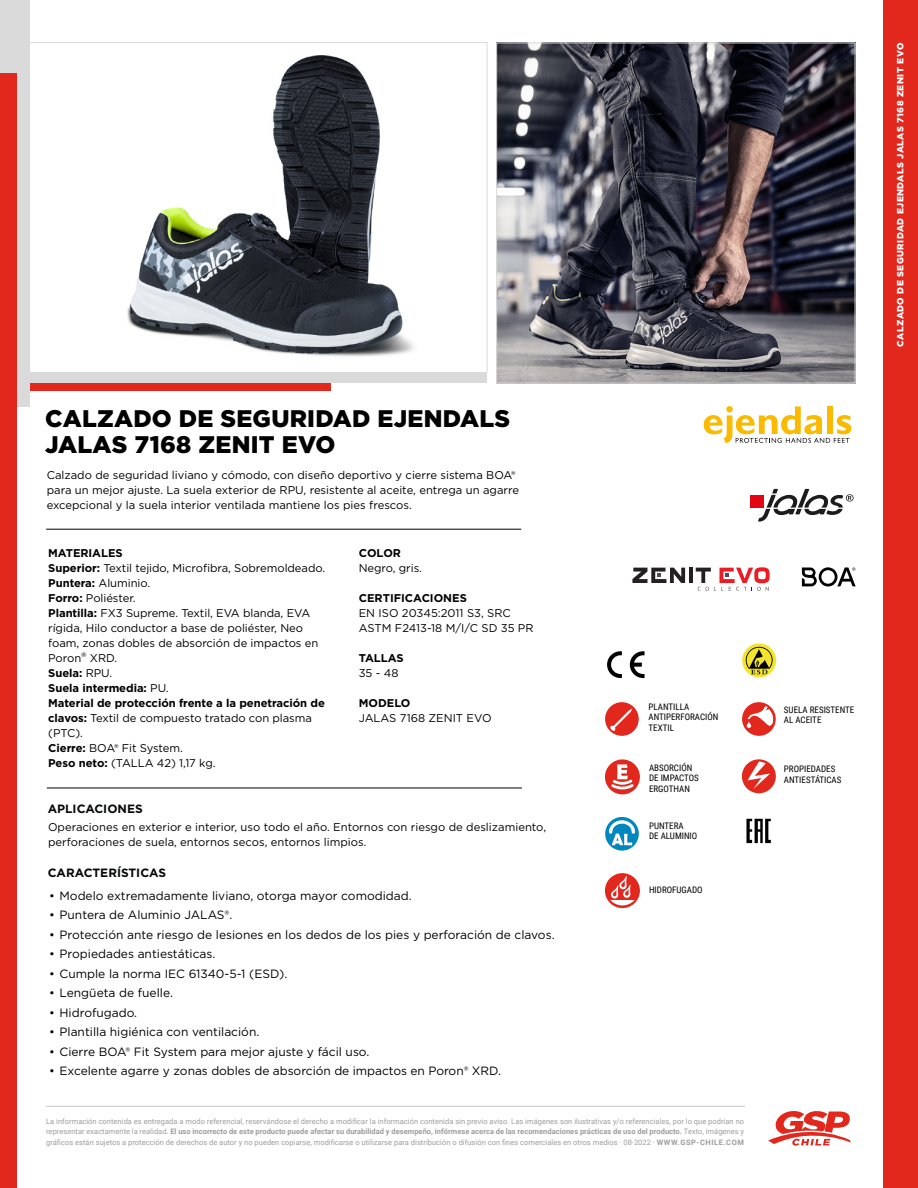
<style>
.page{position:relative;width:918px;height:1188px;background:#fff}
.page>*{position:absolute;margin:0;border:0;box-sizing:border-box;transform-origin:0 0}
.t1{font:900 24px/25.5px "Gotham";letter-spacing:.01em;color:#000}
.t2{font:12px "Gotham";color:#000}
.t3{font:700 12px "Gotham";color:#08090a}
.t4{font:11.25px/15px "Gotham";color:#000}
.t5{font:700 11.25px "Gotham";color:#000}
.t6{font:9px/10.5px "Roboto Condensed";color:#000}
.t7{font:900 9px "Gotham";letter-spacing:.05em;color:#fff}
.t8{font:7.5px/10.5px "Roboto";letter-spacing:.005em;color:#9d9d9d;text-align:justify}
.s1{font-weight:700}
.s2{font-size:13.5px}
</style>
<div class="page">
<div style="left:884px;top:0;width:34px;height:1188px;background:#e2271d"></div>
<div style="left:21px;top:375px;width:310px;height:16px;background:#e2271d"></div>
<img style="left:127px;top:55px;width:287px;height:302px">
<img style="left:498px;top:45px;width:355px;height:336px">
<div style="left:496px;top:43px;width:359px;height:340px;border:1px solid #dbdada"></div>
<svg style="left:704px;top:406px;width:147px;height:37px"></svg>
<div style="left:750px;top:495px;width:13px;height:13px;background:#e30512"></div>
<svg style="left:758px;top:489px;width:96px;height:33px"></svg>
<svg style="left:605px;top:817px;width:34px;height:34px"></svg>
<svg style="left:609px;top:820px;width:26px;height:25px"></svg>
<div style="left:605px;top:702px;width:34px;height:34px;background:#e2271d;border-radius:50%"></div>
<svg style="left:610px;top:708px;width:22px;height:23px"></svg>
<div style="left:742px;top:702px;width:34px;height:34px;background:#e2271d;border-radius:50%"></div>
<svg style="left:747px;top:706px;width:26px;height:22px"></svg>
<svg style="left:742px;top:644px;width:34px;height:33px"></svg>
<svg style="left:746px;top:647px;width:27px;height:27px"></svg>
<hr style="left:46px;top:529px;width:475px;height:1px;background:#000">
<hr style="left:47px;top:788px;width:475px;height:1px;background:#000">
<div style="left:742px;top:759px;width:34px;height:34px;background:#e2271d;border-radius:50%"></div>
<svg style="left:747px;top:762px;width:23px;height:27px"></svg>
<div style="left:605px;top:759px;width:35px;height:35px;background:#e2271d;border-radius:50%"></div>
<svg style="left:605px;top:873px;width:35px;height:35px"></svg>
<svg style="left:630px;top:651px;width:15px;height:27px"></svg>
<svg style="left:607px;top:651px;width:15px;height:27px"></svg>
<div style="left:0;top:0;width:30px;height:406px;background:#dbdada"></div>
<div style="left:0;top:74px;width:17px;height:1114px;background:#e2271d"></div>
<div style="left:26px;top:373px;width:461px;height:10px;background:#dbdada"></div>
<hr style="left:46px;top:1106px;width:699px;height:1px;background:#c6c6c6">
<svg style="left:768px;top:1111px;width:83px;height:35px"></svg>
<svg style="left:802px;top:567px;width:54px;height:20px"></svg>
<svg style="left:746px;top:819px;width:25px;height:24px"></svg>
<hr style="left:689px;top:568px;width:4px;height:15px;background:#241f21">
<svg style="left:632px;top:568px;width:53px;height:15px"></svg>
<svg style="left:696px;top:567px;width:74px;height:24px"></svg>
<svg style="left:611px;top:764px;width:23px;height:25px"></svg>
<svg style="left:610px;top:876px;width:25px;height:29px"></svg>
<h1 class="t1" style="left:45px;top:406px;width:467px">CALZADO DE SEGURIDAD EJENDALS<br>JALAS 7168 ZENIT EVO</h1>
<p class="t4" style="left:47px;top:467px;width:474px">Calzado de seguridad liviano y cómodo, con diseño deportivo y cierre sistema BOA® para un mejor ajuste. La suela exterior de RPU, resistente al aceite, entrega un agarre excepcional y la suela interior ventilada mantiene los pies frescos.</p>
<p class="t4" style="left:48px;top:545px;width:278px"><span class="s1">MATERIALES<br>Superior:</span> Textil tejido, Microfibra, Sobremoldeado.<br><span class="s1">Puntera:</span> Aluminio.<br><span class="s1">Forro:</span> Poliéster.<br><span class="s1">Plantilla:</span> FX3 Supreme. Textil, EVA blanda, EVA rígida, Hilo conductor a base de poliéster, Neo foam, zonas dobles de absorción de impactos en<br>Poron<span class="s2">®</span> XRD.<br><span class="s1">Suela:</span> RPU.<br><span class="s1">Suela intermedia:</span> PU.<br><span class="s1">Material de protección frente a la penetración de clavos:</span> Textil de compuesto tratado con plasma (PTC).<br><span class="s1">Cierre:</span> BOA® Fit System.<br><span class="s1">Peso neto:</span> (TALLA 42) 1,17 kg.</p>
<p class="t3" style="left:48px;top:801px;width:97px">APLICACIONES</p>
<p class="t5" style="left:359px;top:546px;width:44px">COLOR</p>
<p class="t4" style="left:359px;top:560px;width:65px">Negro, gris.</p>
<p class="t5" style="left:359px;top:591px;width:110px">CERTIFICACIONES</p>
<p class="t4" style="left:359px;top:605px;width:176px">EN ISO 20345:2011 S3, SRC<br>ASTM F2413-18 M/I/C SD 35 PR</p>
<p class="t5" style="left:359px;top:651px;width:47px">TALLAS</p>
<p class="t4" style="left:359px;top:665px;width:41px">35 - 48</p>
<p class="t5" style="left:359px;top:696px;width:53px">MODELO</p>
<p class="t4" style="left:359px;top:710px;width:134px">JALAS 7168 ZENIT EVO</p>
<p class="t4" style="left:48px;top:819px;width:500px">Operaciones en exterior e interior, uso todo el año. Entornos con riesgo de deslizamiento, perforaciones de suela, entornos secos, entornos limpios.</p>
<p class="t3" style="left:48px;top:865px;width:120px">CARACTERÍSTICAS</p>
<p class="t2" style="left:49px;top:888px;width:364px">• Modelo extremadamente liviano, otorga mayor comodidad.</p>
<p class="t2" style="left:49px;top:907px;width:185px">• Puntera de Aluminio JALAS®.</p>
<p class="t2" style="left:49px;top:927px;width:507px">• Protección ante riesgo de lesiones en los dedos de los pies y perforación de clavos.</p>
<p class="t2" style="left:49px;top:946px;width:168px">• Propiedades antiestáticas.</p>
<p class="t2" style="left:49px;top:966px;width:239px">• Cumple la norma IEC 61340-5-1 (ESD).</p>
<p class="t2" style="left:49px;top:985px;width:125px">• Lengüeta de fuelle.</p>
<p class="t2" style="left:49px;top:1005px;width:89px">• Hidrofugado.</p>
<p class="t2" style="left:49px;top:1024px;width:212px">• Plantilla higiénica con ventilación.</p>
<p class="t2" style="left:49px;top:1044px;width:322px">• Cierre BOA® Fit System para mejor ajuste y fácil uso.</p>
<p class="t2" style="left:49px;top:1063px;width:453px">• Excelente agarre y zonas dobles de absorción de impactos en Poron® XRD.</p>
<p class="t6" style="left:649px;top:701px;width:71px">PLANTILLA<br>ANTIPERFORACIÓN<br>TEXTIL</p>
<p class="t6" style="left:784px;top:704px;width:72px">SUELA RESISTENTE<br>AL ACEITE</p>
<p class="t6" style="left:649px;top:762px;width:51px">ABSORCIÓN<br>DE IMPACTOS<br>ERGOTHAN</p>
<p class="t6" style="left:784px;top:763px;width:59px">PROPIEDADES<br>ANTIESTÁTICAS</p>
<p class="t6" style="left:649px;top:820px;width:50px">PUNTERA<br>DE ALUMINIO</p>
<p class="t6" style="left:649px;top:884px;width:55px">HIDROFUGADO</p>
<p class="t8" style="left:46px;top:1115px;width:699px">La información contenida es entregada a modo referencial, reservándose el derecho a modificar la información contenida sin previo aviso. Las imágenes son ilustrativas y/o referenciales, por lo que podrían no representar exactamente la realidad. <span class="s1">El uso incorrecto de este producto puede afectar su durabilidad y desempeño, infórmese acerca de las recomendaciones prácticas de uso del producto.</span> Texto, imágenes y gráficos están sujetos a protección de derechos de autor y no pueden copiarse, modificarse o utilizarse para distribución o difusión con fines comerciales en otros medios · 08-2022 · <span class="s1">WWW.GSP-CHILE.COM</span></p>
<p class="t7" style="left:895px;top:347px;width:305px;rotate:-90deg">CALZADO DE SEGURIDAD EJENDALS JALAS 7168 ZENIT EVO</p>
</div>
